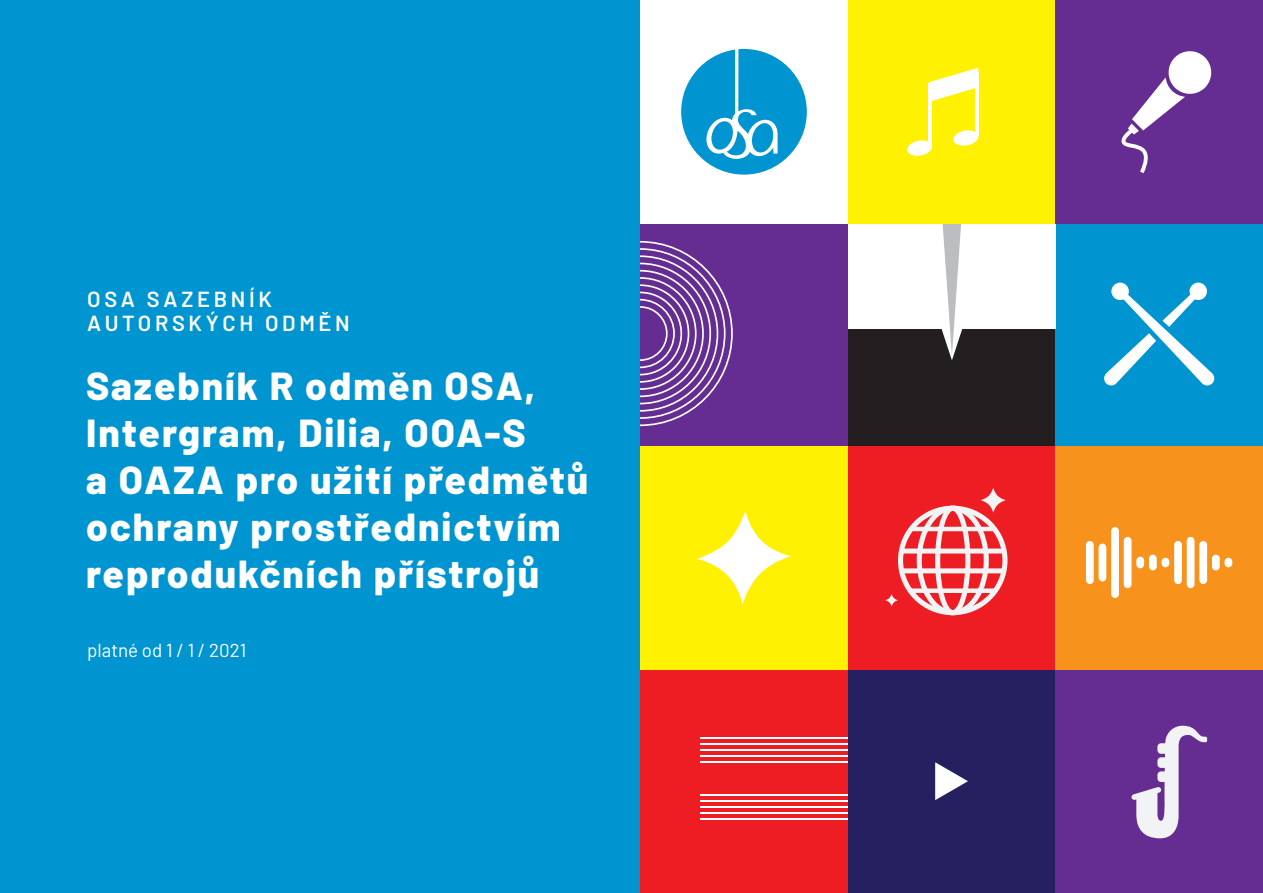
<style>
.page{position:relative;width:1263px;height:893px;background:#0094d1}
.page>*{position:absolute;margin:0;border:0;box-sizing:border-box;transform-origin:0 0}
.t1{font:800 39px/46.8px "Barlow";letter-spacing:.05em;color:#fff}
.t2{font:600 21.75px/24px "Barlow";letter-spacing:.17em;color:#fff}
.t3{font:18.75px "Barlow";color:#fff}
</style>
<div class="page">
<div style="left:848px;top:222px;width:207px;height:224px;background:#231f20"></div>
<div style="left:848px;top:669px;width:207px;height:224px;background:#252161"></div>
<div style="left:1055px;top:669px;width:208px;height:224px;background:#652d91"></div>
<div style="left:848px;top:446px;width:207px;height:223px;background:#ee1d23"></div>
<div style="left:1055px;top:446px;width:208px;height:223px;background:#f7931d"></div>
<div style="left:640px;top:222px;width:208px;height:224px;background:#652d91"></div>
<div style="left:640px;top:669px;width:208px;height:224px;background:#ee1d23"></div>
<div style="left:640px;top:446px;width:208px;height:223px;background:#fff101"></div>
<div style="left:1136px;top:557px;width:8px;height:11px;background:#fff;border-radius:4px"></div>
<div style="left:1161px;top:558px;width:8px;height:9px;background:#fff;border-radius:4px"></div>
<div style="left:1149px;top:555px;width:8px;height:15px;background:#fff;border-radius:4px"></div>
<div style="left:1224px;top:558px;width:8px;height:9px;background:#fff;border-radius:4px"></div>
<div style="left:1212px;top:555px;width:8px;height:15px;background:#fff;border-radius:4px"></div>
<div style="left:1111px;top:527px;width:8px;height:71px;background:#fff;border-radius:4px"></div>
<div style="left:1174px;top:541px;width:8px;height:43px;background:#fff;border-radius:4px"></div>
<div style="left:1124px;top:537px;width:7px;height:51px;background:#fff;border-radius:4px"></div>
<div style="left:1086px;top:541px;width:8px;height:43px;background:#fff;border-radius:4px"></div>
<div style="left:1187px;top:537px;width:7px;height:51px;background:#fff;border-radius:4px"></div>
<div style="left:1199px;top:541px;width:8px;height:43px;background:#fff;border-radius:4px"></div>
<div style="left:1098px;top:544px;width:8px;height:37px;background:#fff;border-radius:4px"></div>
<div style="left:848px;top:47px;width:207px;height:282px;background:#fff"></div>
<hr style="left:701px;top:737px;width:147px;height:2px;background:#fff">
<hr style="left:701px;top:743px;width:147px;height:2px;background:#fff">
<hr style="left:701px;top:749px;width:147px;height:2px;background:#fff">
<hr style="left:701px;top:755px;width:147px;height:2px;background:#fff">
<hr style="left:701px;top:761px;width:147px;height:2px;background:#fff">
<hr style="left:701px;top:794px;width:147px;height:2px;background:#fff">
<hr style="left:701px;top:800px;width:147px;height:2px;background:#fff">
<hr style="left:701px;top:806px;width:147px;height:2px;background:#fff">
<hr style="left:701px;top:812px;width:147px;height:2px;background:#fff">
<hr style="left:701px;top:818px;width:147px;height:2px;background:#fff">
<svg style="left:941px;top:224px;width:22px;height:136px"></svg>
<div style="left:848px;top:0;width:207px;height:224px;background:#fff101"></div>
<div style="left:1055px;top:0;width:208px;height:224px;background:#652d91"></div>
<div style="left:640px;top:0;width:208px;height:224px;background:#fff"></div>
<svg style="left:929px;top:68px;width:49px;height:33px"></svg>
<hr style="left:929px;top:83px;width:3px;height:64px;background:#fff">
<svg style="left:907px;top:139px;width:26px;height:17px"></svg>
<hr style="left:975px;top:72px;width:3px;height:64px;background:#fff">
<svg style="left:953px;top:129px;width:26px;height:17px"></svg>
<svg style="left:681px;top:49px;width:126px;height:126px"></svg>
<div style="left:898px;top:506px;width:109px;height:109px;border:5px solid #f2f3f4;border-radius:50%"></div>
<div style="left:917px;top:506px;width:72px;height:109px;border:5px solid #f2f3f4;border-radius:50%"></div>
<div style="left:935px;top:506px;width:35px;height:109px;border:5px solid #f2f3f4;border-radius:50%"></div>
<svg style="left:981px;top:488px;width:25px;height:25px"></svg>
<svg style="left:885px;top:594px;width:13px;height:13px"></svg>
<hr style="left:903px;top:549px;width:100px;height:4px;background:#f2f3f4">
<hr style="left:912px;top:527px;width:81px;height:4px;background:#f2f3f4">
<div style="left:912px;top:588px;width:81px;height:5px;background:#f2f3f4"></div>
<div style="left:903px;top:568px;width:100px;height:5px;background:#f2f3f4"></div>
<svg style="left:1131px;top:726px;width:76px;height:112px"></svg>
<svg style="left:1121px;top:51px;width:91px;height:122px"></svg>
<svg style="left:640px;top:241px;width:93px;height:185px"></svg>
<svg style="left:1104px;top:284px;width:111px;height:102px"></svg>
<div style="left:1111px;top:283px;width:18px;height:17px;background:#fff;border-radius:50%"></div>
<svg style="left:935px;top:762px;width:33px;height:38px"></svg>
<svg style="left:697px;top:510px;width:94px;height:95px"></svg>
<p class="t2" style="left:87px;top:286px;width:264px">OSA SAZEBNÍK<br>AUTORSKÝCH ODMĚN</p>
<p class="t1" style="left:86px;top:360px;width:504px">Sazebník R odměn OSA,<br>Intergram, Dilia, OOA-S<br>a OAZA pro užití předmětů ochrany prostřednictvím reprodukčních přístrojů</p>
<p class="t3" style="left:87px;top:636px;width:161px">platné od 1 / 1 / 2021</p>
</div>
